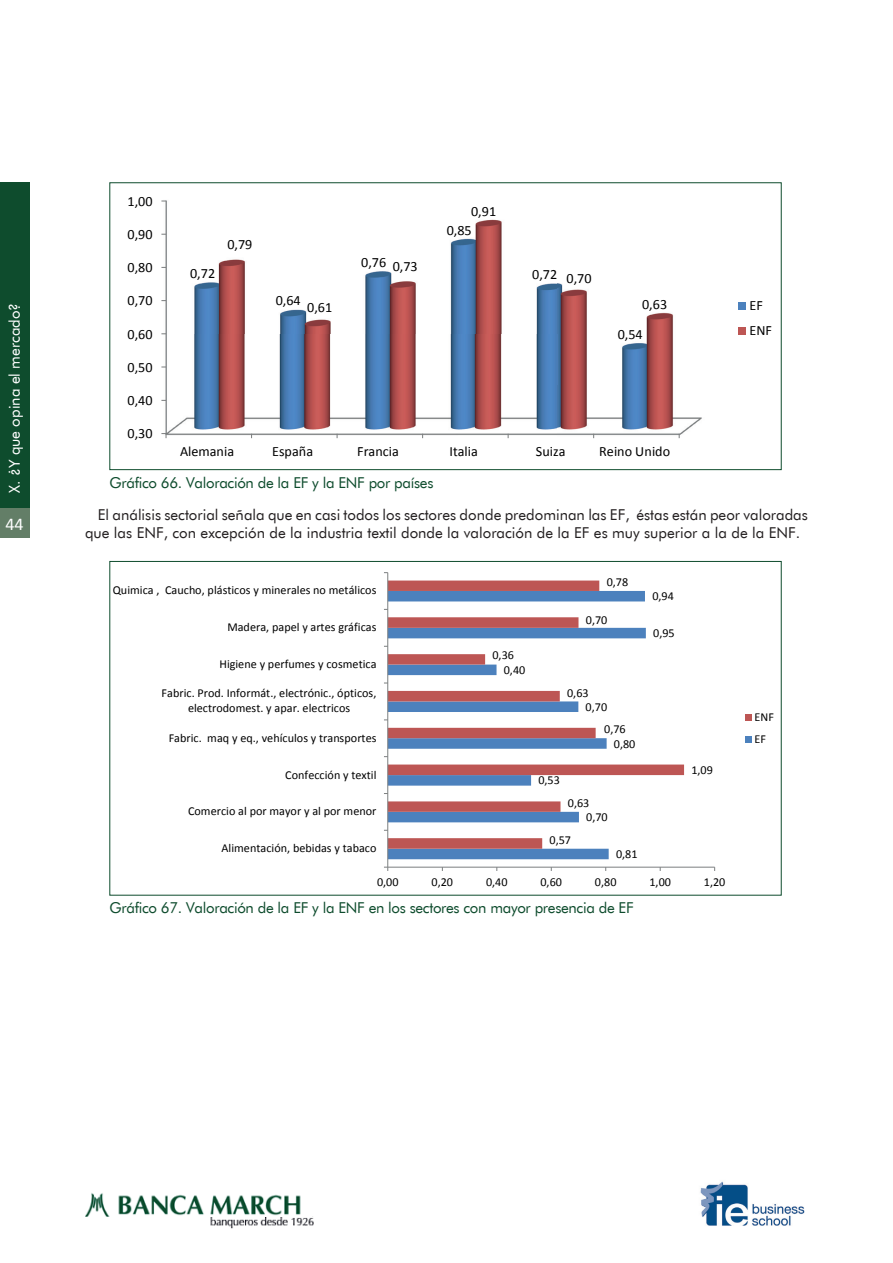
<style>
.page{position:relative;width:893px;height:1263px;background:#fff}
.page>*{position:absolute;margin:0;border:0;box-sizing:border-box;transform-origin:0 0}
.t1{font:18px "Calibri";color:#fff}
.t2{font:15px/18px "Futura BT";color:#231f20}
.t3{font:15px "Futura BT";letter-spacing:-.02em;color:#0e4c2d}
.t4{font:15px "Futura BT";color:#fff}
.t5{font:14.1px/25.7px "Calibri";color:#000001}
.t6{font:12.15px/15px "Calibri";color:#000001;text-align:center}
</style>
<div class="page">
<div style="left:0;top:183px;width:30px;height:325px;background:#0e4c2d"></div>
<img style="left:700px;top:1181px;width:105px;height:45px">
<img style="left:85px;top:1193px;width:228px;height:36px">
<div style="left:0;top:508px;width:30px;height:30px;background:#637e67"></div>
<svg style="left:161px;top:200px;width:585px;height:239px"></svg>
<svg style="left:384px;top:572px;width:368px;height:299px"></svg>
<p class="t4" style="left:5px;top:493px;width:192px;rotate:-90deg">X. ¿Y que opina el mercado?</p>
<h1 class="t1" style="left:5px;top:512px;width:20px">44</h1>
<p class="t5" style="left:128px;top:188px;width:27px">1,00</p>
<p class="t5" style="left:128px;top:222px;width:27px">0,90</p>
<p class="t5" style="left:128px;top:255px;width:27px">0,80</p>
<p class="t5" style="left:128px;top:288px;width:27px">0,70</p>
<p class="t5" style="left:128px;top:321px;width:27px">0,60</p>
<p class="t5" style="left:128px;top:354px;width:27px">0,50</p>
<p class="t5" style="left:128px;top:388px;width:27px">0,40</p>
<p class="t5" style="left:128px;top:421px;width:27px">0,30</p>
<p class="t5" style="left:471px;top:198px;width:27px">0,91</p>
<p class="t5" style="left:190px;top:260px;width:27px">0,72</p>
<p class="t5" style="left:227px;top:232px;width:27px">0,79</p>
<p class="t5" style="left:276px;top:288px;width:27px">0,64</p>
<p class="t5" style="left:307px;top:295px;width:27px">0,61</p>
<p class="t5" style="left:361px;top:249px;width:27px">0,76</p>
<p class="t5" style="left:393px;top:254px;width:27px">0,73</p>
<p class="t5" style="left:447px;top:217px;width:27px">0,85</p>
<p class="t5" style="left:532px;top:262px;width:27px">0,72</p>
<p class="t5" style="left:567px;top:265px;width:27px">0,70</p>
<p class="t5" style="left:642px;top:291px;width:27px">0,63</p>
<p class="t5" style="left:749px;top:292px;width:24px">EF<br>ENF</p>
<p class="t5" style="left:618px;top:321px;width:27px">0,54</p>
<p class="t5" style="left:180px;top:439px;width:56px">Alemania</p>
<p class="t5" style="left:272px;top:439px;width:43px">España</p>
<p class="t5" style="left:357px;top:439px;width:43px">Francia</p>
<p class="t5" style="left:449px;top:439px;width:30px">Italia</p>
<p class="t5" style="left:536px;top:439px;width:31px">Suiza</p>
<p class="t5" style="left:599px;top:439px;width:72px">Reino Unido</p>
<p class="t3" style="left:110px;top:473px;width:325px">Gráfico 66. Valoración de la EF y la ENF por países</p>
<p class="t2" style="left:85px;top:505px;width:724px;text-indent:13px">El análisis sectorial señala que en casi todos los sectores donde predominan las EF, éstas están peor valoradas que las ENF, con excepción de la industria textil donde la valoración de la EF es muy superior a la de la ENF.</p>
<p class="t6" style="left:113px;top:583px;width:265px">Quimica , Caucho, plásticos y minerales no metálicos</p>
<p class="t6" style="left:227px;top:620px;width:151px">Madera, papel y artes gráficas</p>
<p class="t6" style="left:219px;top:657px;width:159px">Higiene y perfumes y cosmetica</p>
<p class="t6" style="left:162px;top:686px;width:216px">Fabric. Prod. Informát., electrónic., ópticos, electrodomest. y apar. electricos</p>
<p class="t6" style="left:169px;top:730px;width:209px">Fabric. maq y eq., vehículos y transportes</p>
<p class="t6" style="left:285px;top:767px;width:93px">Confección y textil</p>
<p class="t6" style="left:188px;top:804px;width:190px">Comercio al por mayor y al por menor</p>
<p class="t6" style="left:222px;top:841px;width:156px">Alimentación, bebidas y tabaco</p>
<p class="t6" style="left:492px;top:647px;width:23px">0,36</p>
<p class="t6" style="left:504px;top:662px;width:23px">0,40</p>
<p class="t6" style="left:607px;top:575px;width:23px">0,78</p>
<p class="t6" style="left:586px;top:613px;width:23px">0,70</p>
<p class="t6" style="left:567px;top:685px;width:23px">0,63</p>
<p class="t6" style="left:586px;top:699px;width:23px">0,70</p>
<p class="t6" style="left:604px;top:722px;width:23px">0,76</p>
<p class="t6" style="left:614px;top:736px;width:23px">0,80</p>
<p class="t6" style="left:538px;top:773px;width:23px">0,53</p>
<p class="t6" style="left:568px;top:796px;width:23px">0,63</p>
<p class="t6" style="left:586px;top:810px;width:23px">0,70</p>
<p class="t6" style="left:550px;top:832px;width:23px">0,57</p>
<p class="t6" style="left:616px;top:846px;width:23px">0,81</p>
<p class="t6" style="left:652px;top:589px;width:23px">0,94</p>
<p class="t6" style="left:653px;top:626px;width:23px">0,95</p>
<p class="t6" style="left:691px;top:762px;width:23px">1,09</p>
<p class="t6" style="left:377px;top:875px;width:23px">0,00</p>
<p class="t6" style="left:431px;top:875px;width:23px">0,20</p>
<p class="t6" style="left:486px;top:875px;width:23px">0,40</p>
<p class="t6" style="left:540px;top:875px;width:23px">0,60</p>
<p class="t6" style="left:595px;top:875px;width:23px">0,80</p>
<p class="t6" style="left:649px;top:875px;width:23px">1,00</p>
<p class="t6" style="left:704px;top:875px;width:23px">1,20</p>
<p class="t3" style="left:110px;top:898px;width:526px">Gráfico 67. Valoración de la EF y la ENF en los sectores con mayor presencia de EF</p>
<p class="t6" style="left:755px;top:706px;width:21px;line-height:22px;text-align:left">ENF<br>EF</p>
</div>
